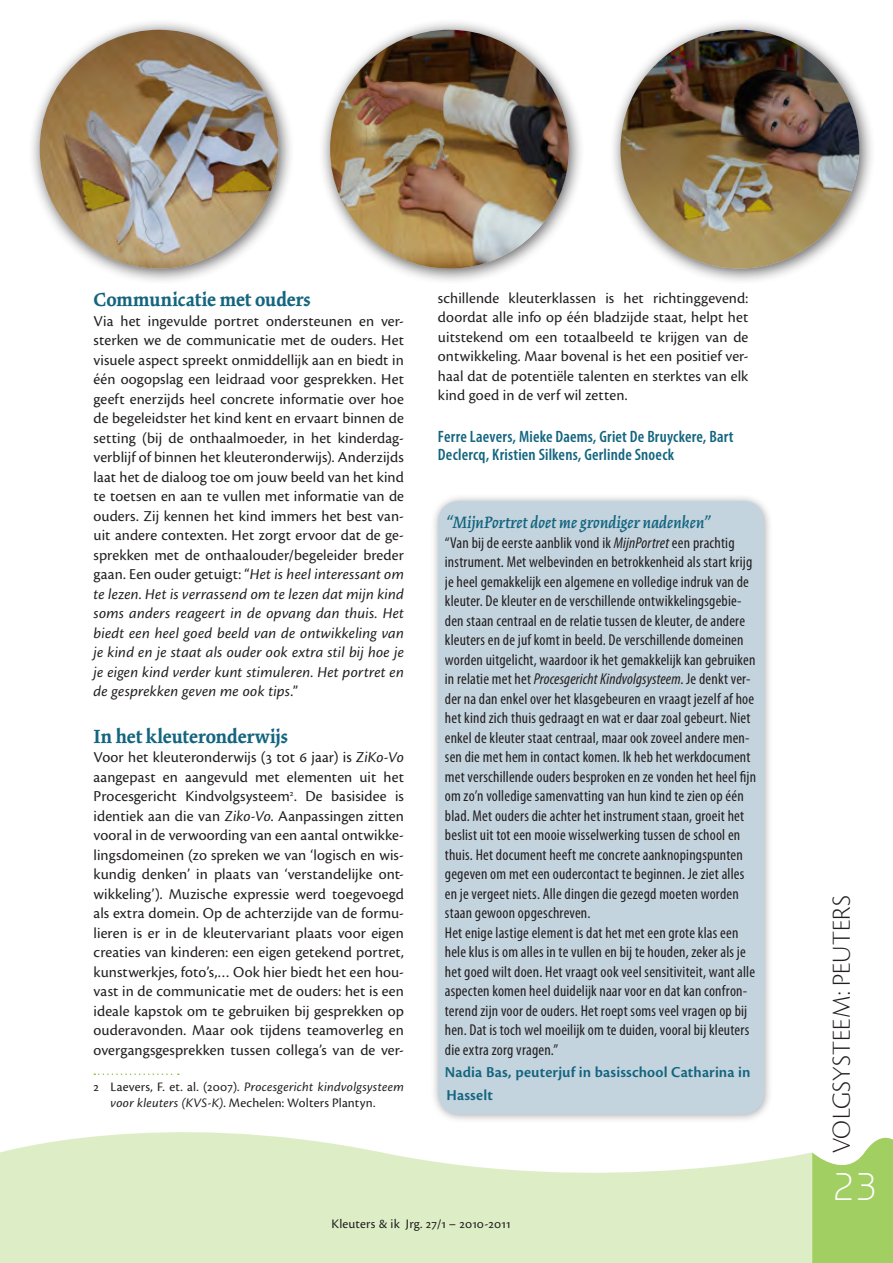
<style>
.page{position:relative;width:893px;height:1263px;background:#fff}
.page>*{position:absolute;margin:0;border:0;box-sizing:border-box;transform-origin:0 0}
.t1{font:300 36px "Sansa";color:#fff}
.t2{font:27px "Cronos Pro Lt Disp";letter-spacing:.01em;color:#231f20}
.T1{font:700 21px "Kinesis Std";letter-spacing:-.005em;color:#13657f}
.T2{font:italic 600 18px "Kinesis Std";color:#13657f}
.p_auteur{font:600 condensed 16.5px/18px "Myriad Pro";letter-spacing:.01em;color:#13657f}
.p_0{font:15.75px/19.5px "Cronos Pro";letter-spacing:.005em;color:#231f20;text-align:justify}
.T2-2{font:condensed 15.75px/19.5px "Myriad Pro";letter-spacing:.01em;color:#231f20}
.p_0-2{font:condensed 15.75px/19.5px "Myriad Pro";letter-spacing:.01em;color:#231f20}
.p_vnt{font:15.75px/19.5px "Cronos Pro";letter-spacing:.005em;color:#231f20;text-align:justify}
.T2-3{font:600 15.75px/22.5px "Cronos Pro";letter-spacing:.01em;color:#13657f}
.p_vnt-2{font:13.5px/16.5px "Cronos Pro";letter-spacing:.01em;color:#231f20}
.s1{font-style:italic}
</style>
<div class="page">
<svg style="left:0;top:1132px;width:812px;height:131px;fill:#ddeec7"></svg>
<svg style="left:812px;top:1137px;width:81px;height:126px;background:#aed577"></svg>
<div style="left:431px;top:493px;width:342px;height:630px;background:#939598;opacity:.75"></div>
<div style="left:441px;top:504px;width:319px;height:607px;background:#c4d4de;border-radius:18px"></div>
<div style="left:438px;top:501px;width:326px;height:613px;border:7px solid #c4d4de;border-radius:18px"></div>
<svg style="left:94px;top:1073px;width:85px;height:2px"></svg>
<div style="left:27px;top:18px;width:268px;height:267px;background:#231f20;opacity:.75"></div>
<img style="left:40px;top:30px;width:239px;height:239px;border-radius:119px">
<div style="left:318px;top:18px;width:267px;height:267px;background:#231f20;opacity:.75"></div>
<img style="left:330px;top:30px;width:239px;height:239px;border-radius:119px">
<div style="left:608px;top:18px;width:268px;height:267px;background:#231f20;opacity:.75"></div>
<img style="left:620px;top:30px;width:239px;height:239px;border-radius:119px">
<p class="T1" style="left:94px;top:287px;width:219px">Communicatie met ouders</p>
<p class="p_0" style="left:94px;top:311px;width:312px">Via het ingevulde portret ondersteunen en ver&shy;sterken we de communicatie met de ouders. Het visuele aspect spreekt onmiddellijk aan en biedt in één oogopslag een leidraad voor gesprekken. Het geeft enerzijds heel concrete informatie over hoe de begeleidster het kind kent en ervaart binnen de setting (bij de onthaalmoeder, in het kinderdag&shy;verblijf of binnen het kleuteronderwijs). Anderzijds laat het de dialoog toe om jouw beeld van het kind te toetsen en aan te vullen met informatie van de ouders. Zij kennen het kind immers het best van&shy;uit andere contexten. Het zorgt ervoor dat de ge&shy;sprekken met de onthaalouder/begeleider breder gaan. Een ouder getuigt: “<span class="s1">Het is heel interessant om te lezen. Het is verrassend om te lezen dat mijn kind soms anders reageert in de opvang dan thuis. Het biedt een heel goed beeld van de ontwikkeling van je kind en je staat als ouder ook extra stil bij hoe je je eigen kind verder kunt stimuleren. Het portret en de gesprekken geven me ook tips</span>.”</p>
<p class="T1" style="left:94px;top:724px;width:196px">In het kleuteronderwijs</p>
<p class="p_0" style="left:94px;top:747px;width:312px">Voor het kleuteronderwijs (3 tot 6 jaar) is <span class="s1">ZiKo-Vo </span>aangepast en aangevuld met elementen uit het Procesgericht Kindvolgsysteem<sup>2</sup>. De basisidee is identiek aan die van <span class="s1">Ziko-Vo</span>. Aanpassingen zitten vooral in de verwoording van een aantal ontwikke&shy;lingsdomeinen (zo spreken we van ‘logisch en wis&shy;kundig denken’ in plaats van ‘verstandelijke ont&shy;wikkeling’). Muzische expressie werd toegevoegd als extra domein. Op de achterzijde van de formu&shy;lieren is er in de kleutervariant plaats voor eigen creaties van kinderen: een eigen getekend portret, kunstwerkjes, foto’s,… Ook hier biedt het een hou&shy;vast in de communicatie met de ouders: het is een ideale kapstok om te gebruiken bij gesprekken op ouderavonden. Maar ook tijdens teamoverleg en overgangsgesprekken tussen collega’s van de ver-</p>
<p class="p_vnt-2" style="left:111px;top:1078px;width:295px;text-indent:-17px">2 Laevers, F. et. al. (2007). <span class="s1">Procesgericht kindvolgsysteem voor kleuters (KVS-K)</span>. Mechelen: Wolters Plantyn.</p>
<p class="p_vnt" style="left:438px;top:288px;width:312px">schillende kleuterklassen is het richtinggevend: doordat alle info op één bladzijde staat, helpt het uitstekend om een totaalbeeld te krijgen van de ontwikkeling. Maar bovenal is het een positief ver&shy;haal dat de potentiële talenten en sterktes van elk kind goed in de verf wil zetten.</p>
<p class="p_auteur" style="left:438px;top:428px;width:297px">Ferre Laevers, Mieke Daems, Griet De Bruyckere, Bart<br>Declercq, Kristien Silkens, Gerlinde Snoeck</p>
<p class="T2" style="left:446px;top:512px;width:266px">“MijnPortret doet me grondiger nadenken”</p>
<p class="T2-2" style="left:445px;top:533px;width:313px">“Van bij de eerste aanblik vond ik <span class="s1">MijnPortret</span> een prachtig instrument. Met welbevinden en betrokkenheid als start krijg je heel gemakkelijk een algemene en volledige indruk van de kleuter. De kleuter en de verschillende ontwikkelingsgebie&shy;den staan centraal en de relatie tussen de kleuter, de andere kleuters en de juf komt in beeld. De verschillende domeinen worden uitgelicht, waardoor ik het gemakkelijk kan gebruiken in relatie met het <span class="s1">Procesgericht Kindvolgsysteem</span>. Je denkt ver&shy;der na dan enkel over het klasgebeuren en vraagt jezelf af hoe het kind zich thuis gedraagt en wat er daar zoal gebeurt. Niet enkel de kleuter staat centraal, maar ook zoveel andere men&shy;sen die met hem in contact komen. Ik heb het werkdocument met verschillende ouders besproken en ze vonden het heel fijn om zo’n volledige samenvatting van hun kind te zien op één blad. Met ouders die achter het instrument staan, groeit het beslist uit tot een mooie wisselwerking tussen de school en thuis. Het document heeft me concrete aanknopingspunten gegeven om met een oudercontact te beginnen. Je ziet alles en je vergeet niets. Alle dingen die gezegd moeten worden staan gewoon opgeschreven.</p>
<p class="p_0-2" style="left:445px;top:923px;width:312px">Het enige lastige element is dat het met een grote klas een hele klus is om alles in te vullen en bij te houden, zeker als je het goed wilt doen. Het vraagt ook veel sensitiviteit, want alle aspecten komen heel duidelijk naar voor en dat kan confron&shy;terend zijn voor de ouders. Het roept soms veel vragen op bij hen. Dat is toch wel moeilijk om te duiden, vooral bij kleuters die extra zorg vragen.”</p>
<p class="T2-3" style="left:445px;top:1061px;width:307px">Nadia Bas, peuterjuf in basisschool Catharina in<br>Hasselt</p>
<p class="p_vnt-2" style="left:331px;top:1216px;width:180px">Kleuters &amp; ik Jrg. 27/1 – 2010-2011</p>
<h2 class="t2" style="left:826px;top:1153px;width:260px;rotate:-90deg">VOLGSYSTEEM: PEUTERS</h2>
<h1 class="t1" style="left:832px;top:1164px;width:46px">23</h1>
</div>
